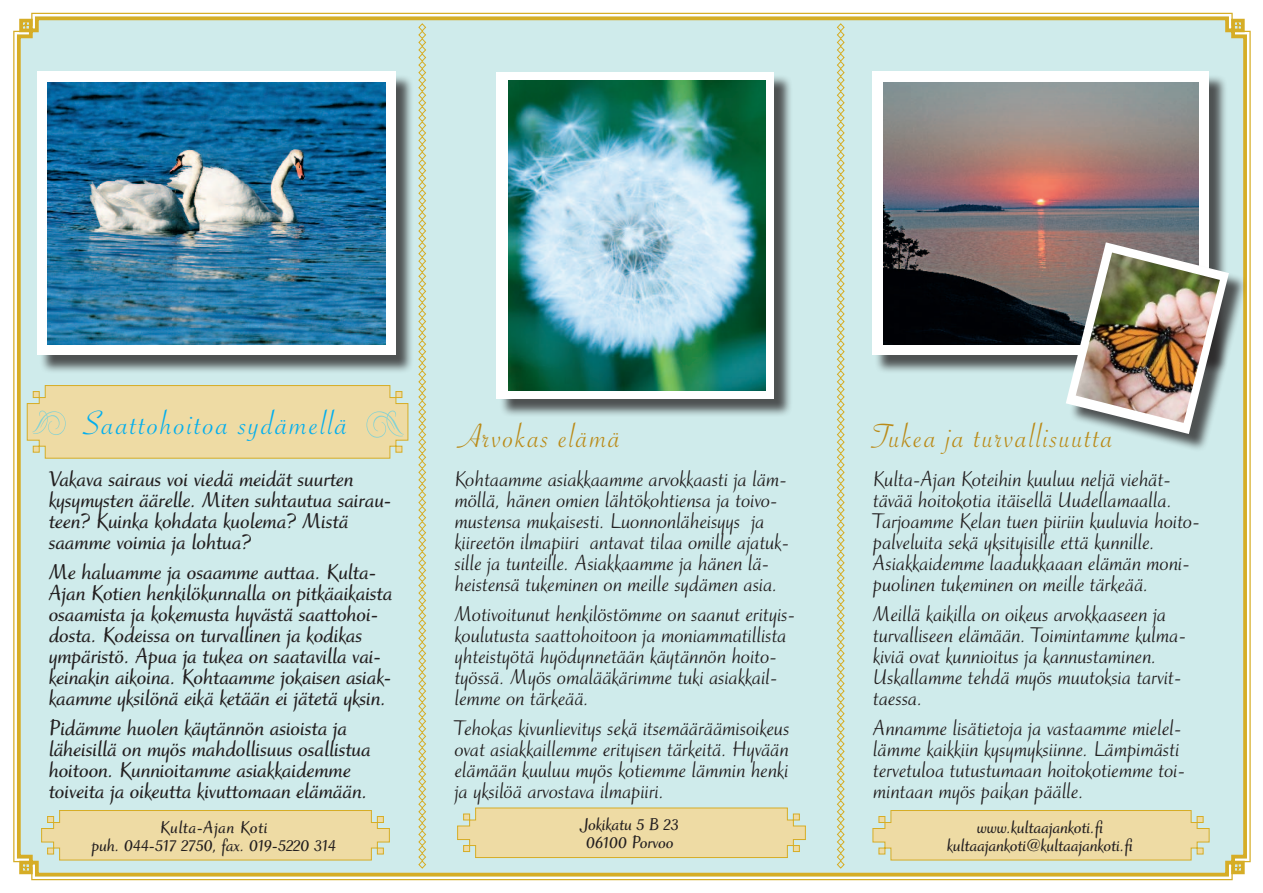
<style>
.page{position:relative;width:1263px;height:893px;background:#fff}
.page>*{position:absolute;margin:0;border:0;box-sizing:border-box;transform-origin:0 0}
.t1{font:36px "Savoye Let Plain";letter-spacing:.05em;color:#ba8a17}
.t2{font:36px "Savoye Let Plain";letter-spacing:.05em;color:#00aeef;scale:1.05 1}
.t3{font:22.5px/21px "Ruzicka Freehand LT Std";color:#231f20}
.t4{font:700 22.5px/21px "Ruzicka Freehand LT Std";color:#231f20}
.t5{font:700 18px/18px "Ruzicka Freehand LT Std";color:#231f20;text-align:center}
</style>
<div class="page">
<div style="left:15px;top:15px;width:1234px;height:863px;background:#cfebeb"></div>
<svg style="left:418px;top:23px;width:8px;height:846px"></svg>
<svg style="left:836px;top:23px;width:9px;height:846px"></svg>
<svg style="left:41px;top:810px;width:349px;height:51px"></svg>
<svg style="left:26px;top:385px;width:383px;height:74px"></svg>
<svg style="left:457px;top:807px;width:349px;height:51px"></svg>
<div style="left:39px;top:74px;width:375px;height:300px;background:#231f20;opacity:.75"></div>
<div style="left:37px;top:72px;width:358px;height:283px;background:#fff"></div>
<svg style="left:872px;top:810px;width:338px;height:51px"></svg>
<div style="left:874px;top:74px;width:353px;height:300px;background:#231f20;opacity:.75"></div>
<div style="left:872px;top:72px;width:337px;height:283px;background:#fff"></div>
<img style="left:883px;top:83px;width:315px;height:261px">
<div style="left:1068px;top:245px;width:179px;height:207px;background:#231f20;opacity:.75"></div>
<svg style="left:1066px;top:242px;width:163px;height:192px"></svg>
<img style="left:1076px;top:253px;width:144px;height:170px">
<div style="left:499px;top:74px;width:294px;height:344px;background:#231f20;opacity:.75"></div>
<div style="left:496px;top:72px;width:278px;height:327px;background:#fff"></div>
<img style="left:48px;top:83px;width:337px;height:261px">
<img style="left:508px;top:80px;width:257px;height:311px">
<h1 class="t2" style="left:83px;top:408px;width:253px">Saattohoitoa sydämellä</h1>
<p class="t4" style="left:49px;top:469px;width:344px">Vakava sairaus voi viedä meidät suurten kysymysten äärelle. Miten suhtautua sairau&shy;teen? Kuinka kohdata kuolema? Mistä saamme voimia ja lohtua?</p>
<p class="t4" style="left:49px;top:562px;width:345px">Me haluamme ja osaamme auttaa. Kulta-Ajan Kotien henkilökunnalla on pitkäaikaista osaamista ja kokemusta hyvästä saattohoi&shy;dosta. Kodeissa on turvallinen ja kodikas ympäristö. Apua ja tukea on saatavilla vai&shy;keinakin aikoina. Kohtaamme jokaisen asiak&shy;kaamme yksilönä eikä ketään ei jätetä yksin.</p>
<p class="t4" style="left:49px;top:718px;width:324px">Pidämme huolen käytännön asioista ja läheisillä on myös mahdollisuus osallistua hoitoon. Kunnioitamme asiakkaidemme toiveita ja oikeutta kivuttomaan elämään.</p>
<p class="t5" style="left:92px;top:818px;width:246px">Kulta-Ajan Koti<br>puh. 044-517 2750, fax. 019-5220 314</p>
<h1 class="t1" style="left:458px;top:421px;width:164px">Arvokas elämä</h1>
<h1 class="t1" style="left:872px;top:421px;width:243px">Tukea ja turvallisuutta</h1>
<p class="t3" style="left:455px;top:469px;width:336px">Kohtaamme asiakkaamme arvokkaasti ja läm&shy;möllä, hänen omien lähtökohtiensa ja toivo&shy;mustensa mukaisesti. Luonnonläheisyys ja kiireetön ilmapiiri antavat tilaa omille ajatuk&shy;sille ja tunteille. Asiakkaamme ja hänen lä&shy;heistensä tukeminen on meille sydämen asia.</p>
<p class="t3" style="left:455px;top:604px;width:342px">Motivoitunut henkilöstömme on saanut erityis&shy;koulutusta saattohoitoon ja moniammatillista yhteistyötä hyödynnetään käytännön hoito&shy;työssä. Myös omalääkärimme tuki asiakkail&shy;lemme on tärkeää.</p>
<p class="t3" style="left:455px;top:718px;width:336px;text-align:justify">Tehokas kivunlievitys sekä itsemääräämisoikeus ovat asiakkaillemme erityisen tärkeitä. Hyvään elämään kuuluu myös kotiemme lämmin henki ja yksilöä arvostava ilmapiiri.</p>
<p class="t3" style="left:873px;top:469px;width:328px">Kulta-Ajan Koteihin kuuluu neljä viehät&shy;tävää hoitokotia itäisellä Uudellamaalla.<br>Tarjoamme Kelan tuen piiriin kuuluvia hoito&shy;palveluita sekä yksityisille että kunnille.<br>Asiakkaidemme laadukkaaan elämän moni&shy;puolinen tukeminen on meille tärkeää.</p>
<p class="t3" style="left:873px;top:604px;width:314px">Meillä kaikilla on oikeus arvokkaaseen ja turvalliseen elämään. Toimintamme kulma&shy;kiviä ovat kunnioitus ja kannustaminen.<br>Uskallamme tehdä myös muutoksia tarvit&shy;taessa.</p>
<p class="t3" style="left:873px;top:718px;width:313px">Annamme lisätietoja ja vastaamme mielel&shy;lämme kaikkiin kysymyksiinne. Lämpimästi tervetuloa tutustumaan hoitokotiemme toi&shy;mintaan myös paikan päälle.</p>
<p class="t5" style="left:581px;top:816px;width:99px;text-align:left">Jokikatu 5 B 23<br>06100 Porvoo</p>
<p class="t5" style="left:947px;top:818px;width:187px">www.kultaajankoti.fi kultaajankoti@kultaajankoti.fi</p>
</div>
